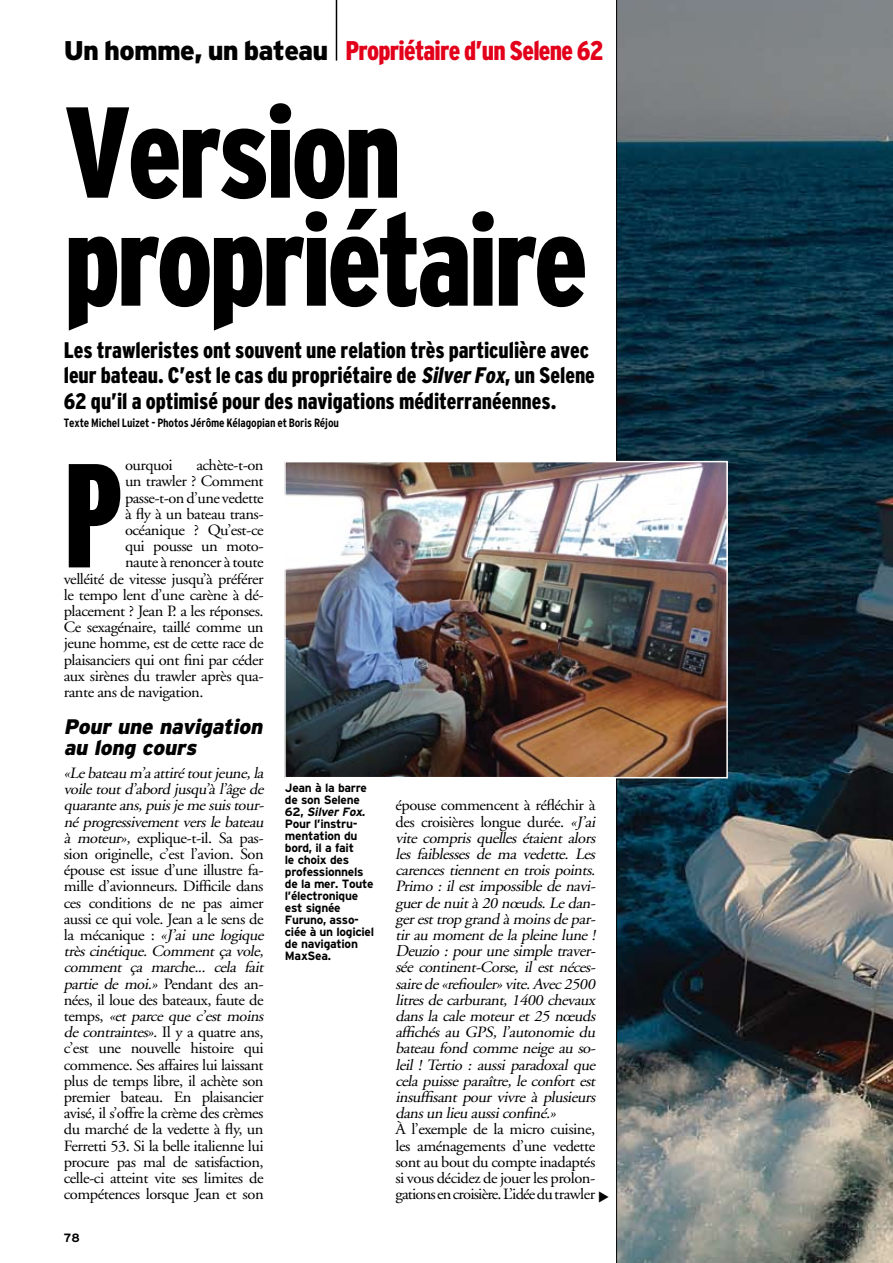
<style>
.page{position:relative;width:893px;height:1263px;background:#fff}
.page>*{position:absolute;margin:0;border:0;box-sizing:border-box;transform-origin:0 0}
.t1{font:900 extra-condensed 147.6px "Interstate";color:#000;scale:1.05 1}
.t2{font:900 condensed 129px/108px "Interstate";letter-spacing:-.035em;color:#000;scale:.95 1}
.t3{font:900 condensed 27px "Interstate";letter-spacing:-.03em;color:#e2001a}
.t4{font:900 condensed 22.5px/25.5px "Interstate";letter-spacing:-.005em;color:#000}
.t5{font:italic 900 21px/21px "Interstate";color:#000}
.t6{font:italic 16.5px "Adobe Garamond";color:#000}
.t7{font:15.6px/16.2px "Adobe Garamond";letter-spacing:-.03em;color:#000;scale:1.05 1}
.t8{font:italic 15.6px/16.2px "Adobe Garamond";letter-spacing:-.03em;color:#000;scale:1.05 1}
.t9{font:700 12px/12px "Interstate";letter-spacing:-.025em;color:#000}
.t10{font:700 condensed 12px "Interstate";letter-spacing:-.01em;color:#000}
.s1{font-stretch:normal;color:#000}
.s2{font-style:italic}
.s3{font-style:normal}
.s4{font-size:16.5px}
</style>
<div class="page">
<svg style="left:616px;top:0;width:277px;height:1263px;background:#3b4e56"></svg>
<hr style="left:336px;top:0;width:1px;height:61px;background:#000">
<img style="left:287px;top:464px;width:438px;height:311px">
<div style="left:284px;top:461px;width:444px;height:317px;border:2px solid #fff"></div>
<h3 class="t3" style="left:64px;top:36px;width:541px"><span class="s1">Un homme, un bateau</span> Propriétaire d’un Selene 62</h3>
<h2 class="t2" style="left:64px;top:98px;width:553px">Version propriétaire</h2>
<h3 class="t4" style="left:64px;top:337px;width:533px">Les trawleristes ont souvent une relation très particulière avec leur bateau. C’est le cas du propriétaire de <span class="s2">SilverFox</span>, un Selene<br>62 qu’il a optimisé pour des navigations méditerranéennes.</h3>
<p class="t10" style="left:64px;top:416px;width:277px">Texte Michel Luizet - Photos Jérôme Kélagopian et Boris Réjou</p>
<h1 class="t1" style="left:64px;top:434px;width:57px">P</h1>
<p class="t7" style="left:125px;top:458px;width:47px">ourquoi</p>
<p class="t7" style="left:196px;top:458px;width:66px">achète-t-on</p>
<p class="t7" style="left:125px;top:474px;width:134px">un trawler ? Comment</p>
<p class="t7" style="left:125px;top:490px;width:134px">passe-t-on d’une vedette</p>
<p class="t7" style="left:125px;top:506px;width:134px">à fly à un bateau trans-</p>
<p class="t7" style="left:125px;top:522px;width:134px">océanique ? Qu’est-ce</p>
<p class="t7" style="left:125px;top:539px;width:134px">qui pousse un moto-</p>
<p class="t7" style="left:125px;top:555px;width:134px">naute à renoncer à toute</p>
<p class="t7" style="left:64px;top:571px;width:192px">velléité de vitesse jusqu’à préférer</p>
<p class="t7" style="left:64px;top:587px;width:192px">le tempo lent d’une carène à dé-</p>
<p class="t7" style="left:64px;top:603px;width:192px">placement ? Jean P. a les réponses.</p>
<p class="t7" style="left:64px;top:620px;width:192px">Ce sexagénaire, taillé comme un</p>
<p class="t7" style="left:64px;top:636px;width:192px">jeune homme, est de cette race de</p>
<p class="t7" style="left:64px;top:652px;width:192px">plaisanciers qui ont fini par céder</p>
<p class="t7" style="left:64px;top:668px;width:192px">aux sirènes du trawler après qua-</p>
<p class="t7" style="left:64px;top:684px;width:135px">rante ans de navigation.</p>
<h3 class="t5" style="left:64px;top:716px;width:204px">Pour une navigation au long cours</h3>
<p class="t7" style="left:64px;top:765px;width:195px"><span class="s2">«Lebateau m’aattirétoutj eune,la voiletoutd’abord jusqu’àl’âgede quaranteans,puisjemesuistour&shy;né progressivement vers le bateau à moteur»,</span> explique-t-il. Sa pas&shy;sion originelle, c’est l’avion. Son épouse est issue d’une illustre fa&shy;mille d’avionneurs. Difficile dans ces conditions de ne pas aimer aussi ce qui vole. Jean a le sens de l a m é c a n i q u e : <span class="s2">«J ’ai une logique très cinétique. Comment ça vole, comment ça marche... cela fait partie de moi.»</span> Pendant des an&shy;nées, il loue des bateaux, faute de t e m p s , <span class="s2">«et parce que c’est moins de contraintes».</span> I l y a q u at re an s , c’est une nouvelle histoire qui commence. Ses affaires lui laissant plus de temps libre, il achète son premier bateau. En plaisancier avisé, il s’offre la crème des crèmes du marché de la vedette à fly, un Ferretti 53. Si la belle italienne lui procure pas mal de satisfaction, celle-ci atteint vite ses limites de compétences lorsque Jean et son</p>
<p class="t9" style="left:64px;top:1231px;width:17px">78</p>
<p class="t9" style="left:285px;top:781px;width:91px">Jean à la barre de son Selene<br>6 2 , <span class="s2">Silver Fox.<br></span>Pour l’instru&shy;mentation du bord, il a fait<br>le choix des professionnels de la mer. Toute l’électronique est signée<br>Furuno, asso&shy;ciée à un logiciel de navigation<br>MaxSea.</p>
<p class="t8" style="left:395px;top:798px;width:195px"><span class="s3">épouse commencent à réfléchir à des croisières longue durée.</span> «J’ai vite compris quelles étaient alors les faiblesses de ma vedette. Les carences tiennent en trois points.<br>Primo : il est impossible de navi&shy;guerdenuità20 nœuds.Ledan&shy;geresttrop grand àmoinsdepar&shy;tir au moment de la pleine lune !</p>
<p class="t6" style="left:395px;top:942px;width:205px">Deuzio : pour une simple traver-</p>
<p class="t8" style="left:395px;top:960px;width:195px;text-align:justify"><span class="s4">sée</span> continent-Corse, il est néces&shy;sairede«refiouler»vite.Avec2500 litres de carburant, 1400 chevaux dans la cale moteur et 25 nœuds affichés au GPS, l’autonomie du bateau fond comme neige au so&shy;leil ! Tertio : aussi paradoxal que cela puisse paraître, le confort est insuffisant pour vivre à plusieurs dansun lieu aussiconfiné.»</p>
<p class="t7" style="left:395px;top:1122px;width:192px;text-align:justify">À l’exemple de la micro cuisine, les aménagements d’une vedette sont au bout du compte inadaptés si vous décidez de jouer les prolon&shy;gations en croisière. L’idée du trawler</p>
</div>
